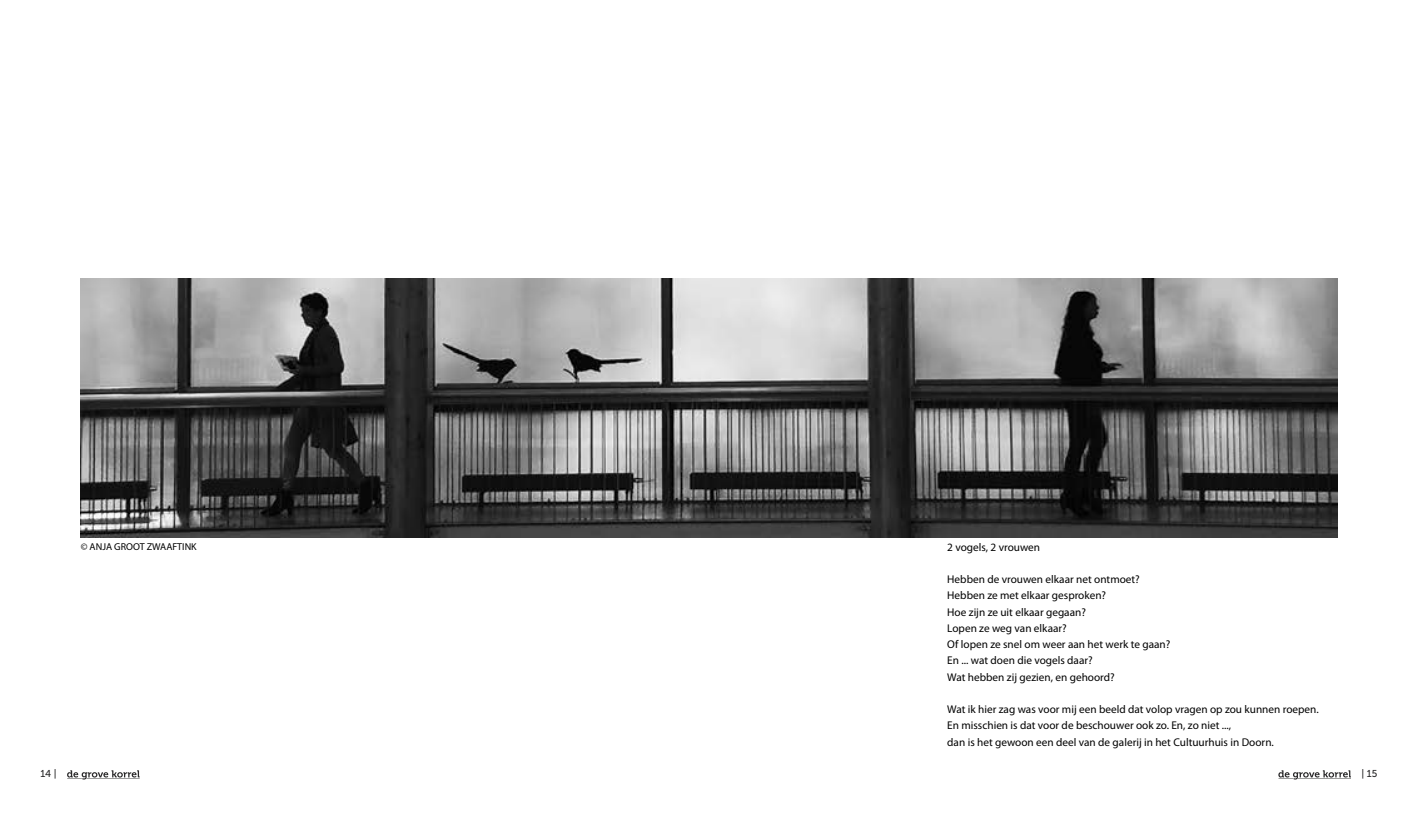
<style>
.page{position:relative;width:1418px;height:815px;background:#fff}
.page>*{position:absolute;margin:0;border:0;box-sizing:border-box;transform-origin:0 0}
.t1{font:11.25px/16.2px "Myriad Pro";color:#000}
.t2{font:10px "Myriad Pro";color:#000}
.t3{font:10px "Museo Sans 500";color:#292829}
</style>
<div class="page">
<svg style="left:67px;top:770px;width:73px;height:10px"></svg>
<svg style="left:1278px;top:770px;width:72px;height:10px"></svg>
<img style="left:81px;top:279px;width:1256px;height:259px">
<p class="t2" style="left:81px;top:540px;width:117px">© ANJA GROOT ZWAAFTINK</p>
<p class="t1" style="left:947px;top:539px;width:94px">2 vogels, 2 vrouwen</p>
<p class="t1" style="left:947px;top:571px;width:224px">Hebben de vrouwen elkaar net ontmoet?<br>Hebben ze met elkaar gesproken?<br>Hoe zijn ze uit elkaar gegaan?<br>Lopen ze weg van elkaar?<br>Of lopen ze snel om weer aan het werk te gaan?<br>En ... wat doen die vogels daar?<br>Wat hebben zij gezien, en gehoord?</p>
<p class="t1" style="left:947px;top:701px;width:373px">Wat ik hier zag was voor mij een beeld dat volop vragen op zou kunnen roepen.<br>En misschien is dat voor de beschouwer ook zo. En, zo niet ...,<br>dan is het gewoon een deel van de galerij in het Cultuurhuis in Doorn.</p>
<p class="t3" style="left:40px;top:769px;width:18px">14 |</p>
<p class="t3" style="left:1361px;top:769px;width:17px">| 15</p>
</div>
